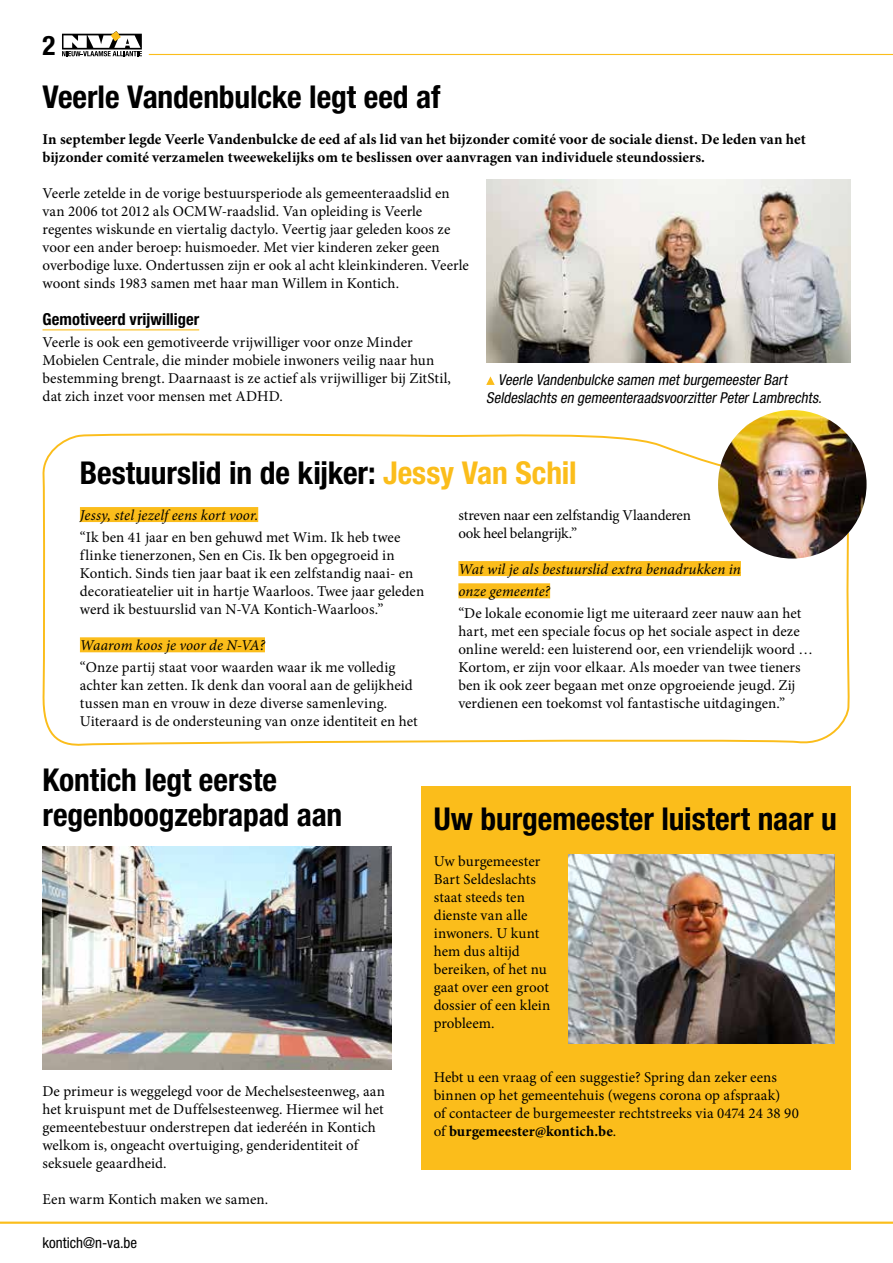
<style>
.page{position:relative;width:893px;height:1263px;background:#fff}
.page>*{position:absolute;margin:0;border:0;box-sizing:border-box;transform-origin:0 0}
.t1{font:700 condensed 31.5px/34.5px "Helvetica Neue LT Std";letter-spacing:-.005em;color:#000}
.t2{font:700 condensed 27px "Helvetica Neue LT Std";color:#000}
.t3{font:700 condensed 16.5px "Helvetica Neue LT Std";letter-spacing:.005em;color:#000}
.t4{font:15px/18px "Minion Pro";color:#000}
.t5{font:700 15px/18px "Minion Pro";color:#000}
.t6{font:italic 15px/22.2px "Minion Pro";letter-spacing:.005em;color:#000}
.t7{font:italic condensed 15px/18px "Helvetica Neue LT Std";color:#000}
.t8{font:condensed 15px "Helvetica Neue LT Std";color:#000}
.s1{color:#fbbd1b}
.s2{font-weight:700}
</style>
<div class="page">
<hr style="left:43px;top:329px;width:156px;height:1px;background:#fbbd1b">
<div style="left:421px;top:786px;width:429px;height:383px;background:#fbbd1b"></div>
<svg style="left:42px;top:417px;width:809px;height:329px"></svg>
<img style="left:569px;top:854px;width:265px;height:190px">
<img style="left:43px;top:846px;width:348px;height:223px">
<img style="left:486px;top:179px;width:364px;height:183px">
<svg style="left:486px;top:376px;width:9px;height:9px"></svg>
<img style="left:718px;top:410px;width:148px;height:148px;border-radius:74px">
<svg style="left:0;top:1221px;width:893px;height:3px"></svg>
<hr style="left:149px;top:54px;width:744px;height:1px;background:#fbbd1b">
<svg style="left:62px;top:31px;width:80px;height:25px"></svg>
<h2 class="t2" style="left:43px;top:29px;width:14px">2</h2>
<h1 class="t1" style="left:43px;top:79px;width:399px">Veerle Vandenbulcke legt eed af</h1>
<p class="t5" style="left:43px;top:130px;width:765px">In september legde Veerle Vandenbulcke de eed af als lid van het bijzonder comité voor de sociale dienst. De leden van het bijzonder comité verzamelen tweewekelijks om te beslissen over aanvragen van individuele steundossiers.</p>
<p class="t4" style="left:43px;top:184px;width:428px">Veerle zetelde in de vorige bestuursperiode als gemeenteraadslid en van 2006 tot 2012 als OCMW-raadslid. Van opleiding is Veerle regentes wiskunde en viertalig dactylo. Veertig jaar geleden koos ze voor een ander beroep: huismoeder. Met vier kinderen zeker geen overbodige luxe. Ondertussen zijn er ook al acht kleinkinderen. Veerle woont sinds 1983 samen met haar man Willem in Kontich.</p>
<p class="t3" style="left:43px;top:309px;width:158px">Gemotiveerd vrijwilliger</p>
<p class="t4" style="left:43px;top:334px;width:410px">Veerle is ook een gemotiveerde vrijwilliger voor onze Minder Mobielen Centrale, die minder mobiele inwoners veilig naar hun bestemming brengt. Daarnaast is ze actief als vrijwilliger bij ZitStil, dat zich inzet voor mensen met ADHD.</p>
<p class="t7" style="left:486px;top:370px;width:340px;text-indent:12px">Veerle Vandenbulcke samen metburgemeesterBart<br>Seldeslachts en gemeenteraadsvoorzitterPeterLambrechts.</p>
<h1 class="t1" style="left:80px;top:455px;width:498px">Bestuurslid in de kijker: <span class="s1">Jessy Van Schil</span></h1>
<p class="t6" style="left:80px;top:504px;width:180px">Jessy, stel jezelf eens kort voor.</p>
<p class="t4" style="left:80px;top:528px;width:346px">“Ik ben 41 jaar en ben gehuwd met Wim. Ik heb twee flinke tienerzonen, Sen en Cis. Ik ben opgegroeid in Kontich. Sinds tien jaar baat ik een zelfstandig naai- en decoratieatelier uit in hartje Waarloos. Twee jaar geleden werd ik bestuurslid van N-VA Kontich-Waarloos.”</p>
<p class="t6" style="left:80px;top:634px;width:187px">Waarom koos je voor de N-VA?</p>
<p class="t4" style="left:80px;top:659px;width:339px">“Onze partij staat voor waarden waar ik me volledig achter kan zetten. Ik denk dan vooral aan de gelijkheid tussen man en vrouw in deze diverse samenleving.<br>Uiteraard is de ondersteuning van onze identiteit en het</p>
<p class="t4" style="left:458px;top:506px;width:234px">streven naar een zelfstandig Vlaanderen ook heel belangrijk.”</p>
<p class="t6" style="left:458px;top:558px;width:284px">Wat wil je als bestuurslid extra benadrukken in onze gemeente?</p>
<p class="t4" style="left:458px;top:605px;width:356px">“De lokale economie ligt me uiteraard zeer nauw aan het hart, met een speciale focus op het sociale aspect in deze online wereld: een luisterend oor, een vriendelijk woord … Kortom, er zijn voor elkaar. Als moeder van twee tieners ben ik ook zeer begaan met onze opgroeiende jeugd. Zij verdienen een toekomst vol fantastische uitdagingen.”</p>
<h1 class="t1" style="left:43px;top:762px;width:301px">Kontich legt eerste regenboogzebrapad aan</h1>
<p class="t4" style="left:43px;top:1082px;width:344px">De primeur is weggelegd voor de Mechelsesteenweg, aan het kruispunt met de Duffelsesteenweg. Hiermee wil het gemeentebestuur onderstrepen dat iederéén in Kontich welkom is, ongeacht overtuiging, genderidentiteit of seksuele geaardheid.</p>
<p class="t4" style="left:43px;top:1190px;width:227px">Een warm Kontich maken we samen.</p>
<p class="t8" style="left:43px;top:1234px;width:96px">kontich@n-va.be</p>
<h1 class="t1" style="left:434px;top:801px;width:405px">Uw burgemeester luistert naar u</h1>
<p class="t4" style="left:434px;top:852px;width:118px">Uw burgemeester<br>Bart Seldeslachts staat steeds ten dienste van alle inwoners. U kunt hem dus altijd bereiken, of het nu gaat over een groot dossier of een klein probleem.</p>
<p class="t4" style="left:434px;top:1068px;width:367px">Hebt u een vraag of een suggestie? Spring dan zeker eens binnen op het gemeentehuis (wegens corona op afspraak)<br>of contacteer de burgemeester rechtstreeks via 0474 24 38 90 of <span class="s2">burgemeester@kontich.be</span>.</p>
</div>
